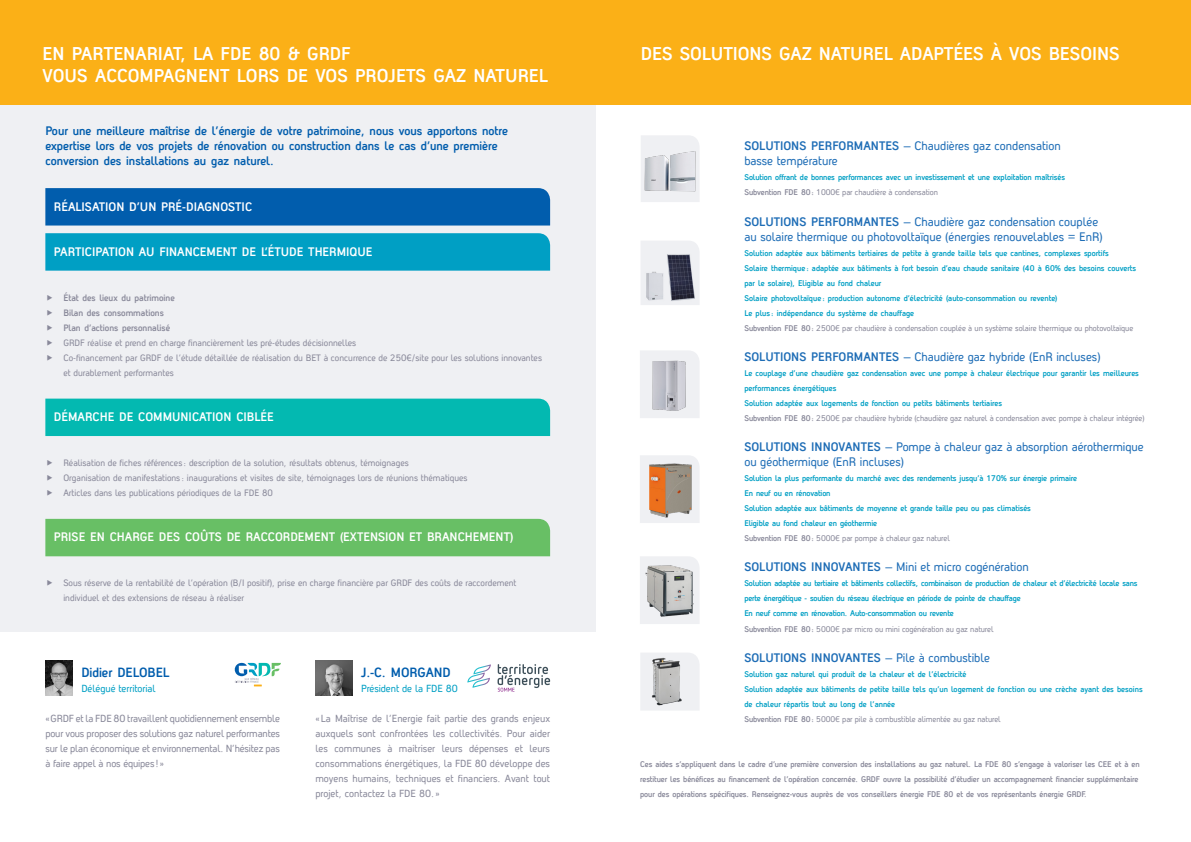
<style>
.page{position:relative;width:1191px;height:842px;background:#fff}
.page>*{position:absolute;margin:0;border:0;box-sizing:border-box;transform-origin:0 0}
.H1-blanc{font:700 18px/21.6px "Antagometrica BTW01";color:#fff}
.t1{font:700 13px "Antagometrica BTW01";letter-spacing:-.005em;color:#015dad}
.sous-titres{font:12px/15px "Antagometrica BTW01";color:#1e6db6}
.t2{font:700 12px/15px "Antagometrica BTW01";color:#015dad}
.h2-blanc{font:700 12px "Antagometrica BTW01";color:#fff}
.sous-titres-2{font:700 12px "Antagometrica BTW01";color:#1e6db6}
.t3{font:10px/15px "Antagometrica BTW01";letter-spacing:-.015em;color:#89899a;text-align:justify}
.t4{font:10px "Antagometrica BTW01";letter-spacing:-.005em;color:#009fc4}
.t5{font:9px/15px "Antagometrica BTW01";color:#89899a}
.t6{font:700 9px "Antagometrica BTW01";color:#89899a}
.solutions{font:700 8px/15px "Antagometrica BTW01";color:#009fc4}
.sous-sous-titres{font:8px "Antagometrica BTW01";letter-spacing:-.01em;color:#89899a}
.sous-sous-titres-2{font:700 8px/15px "Antagometrica BTW01";letter-spacing:-.01em;color:#89899a}
.solutions-2{font:700 8px/15px "Antagometrica BTW01";letter-spacing:-.02em;color:#009fc4}
.s1{font-weight:700}
.s2{font-weight:400}
</style>
<div class="page">
<div style="left:0;top:46px;width:595px;height:585px;background:#eff0f3"></div>
<svg style="left:640px;top:556px;width:59px;height:68px"></svg>
<svg style="left:640px;top:653px;width:59px;height:57px"></svg>
<svg style="left:640px;top:455px;width:59px;height:68px"></svg>
<svg style="left:640px;top:351px;width:59px;height:67px"></svg>
<svg style="left:641px;top:241px;width:58px;height:64px"></svg>
<svg style="left:641px;top:135px;width:58px;height:67px"></svg>
<div style="left:0;top:0;width:1191px;height:105px;background:#fbb017"></div>
<img style="left:45px;top:661px;width:28px;height:34px">
<img style="left:315px;top:661px;width:37px;height:34px">
<svg style="left:234px;top:663px;width:47px;height:23px"></svg>
<img style="left:643px;top:149px;width:55px;height:45px">
<img style="left:641px;top:251px;width:57px;height:53px">
<img style="left:640px;top:460px;width:55px;height:60px">
<img style="left:645px;top:562px;width:48px;height:56px">
<img style="left:648px;top:657px;width:38px;height:50px">
<img style="left:648px;top:354px;width:43px;height:60px">
<div style="left:45px;top:188px;width:505px;height:38px;background:#015dad"></div>
<div style="left:45px;top:233px;width:505px;height:38px;background:#009fc4"></div>
<div style="left:45px;top:399px;width:505px;height:37px;background:#03b9b1"></div>
<div style="left:45px;top:519px;width:505px;height:37px;background:#68bf65"></div>
<svg style="left:467px;top:664px;width:24px;height:24px"></svg>
<svg style="left:497px;top:664px;width:53px;height:28px"></svg>
<p class="H1-blanc" style="left:43px;top:43px;width:507px">EN PARTENARIAT, LA FDE 80 &amp; GRDF<br>VOUS ACCOMPAGNENT LORS DE VOS PROJETS GAZ NATUREL</p>
<p class="t2" style="left:45px;top:123px;width:464px">Pour une meilleure maîtrise de l’énergie de votre patrimoine, nous vous apportons notre expertise lors de vos projets de rénovation ou construction dans le cas d’une première conversion des installations au gaz naturel.</p>
<p class="h2-blanc" style="left:54px;top:199px;width:200px">RÉALISATION D’UN PRÉ-DIAGNOSTIC</p>
<p class="h2-blanc" style="left:54px;top:244px;width:320px">PARTICIPATION AU FINANCEMENT DE L’ÉTUDE THERMIQUE</p>
<p class="t6" style="left:63px;top:292px;width:113px">État des lieux du patrimoine</p>
<p class="t6" style="left:63px;top:307px;width:102px">Bilan des consommations</p>
<p class="t6" style="left:63px;top:322px;width:108px">Plan d’actions personnalisé</p>
<p class="t5" style="left:63px;top:335px;width:294px">GRDF réalise et prend en charge financièrement les pré-études décisionnelles</p>
<p class="t5" style="left:63px;top:350px;width:480px">Co-financement par GRDF de l’étude détaillée de réalisation du BET à concurrence de 250€/site pour les solutions innovantes et durablement performantes</p>
<p class="h2-blanc" style="left:54px;top:409px;width:221px">DÉMARCHE DE COMMUNICATION CIBLÉE</p>
<p class="t5" style="left:63px;top:455px;width:347px">Réalisation de fiches références : description de la solution, résultats obtenus, témoignages</p>
<p class="t5" style="left:63px;top:470px;width:406px">Organisation de manifestations : inaugurations et visites de site, témoignages lors de réunions thématiques</p>
<p class="t5" style="left:63px;top:485px;width:211px">Articles dans les publications périodiques de la FDE 80</p>
<p class="h2-blanc" style="left:54px;top:530px;width:461px">PRISE EN CHARGE DES COÛTS DE RACCORDEMENT (EXTENSION ET BRANCHEMENT)</p>
<p class="t5" style="left:63px;top:576px;width:454px">Sous réserve de la rentabilité de l’opération (B/I positif), prise en charge financière par GRDF des coûts de raccordement individuel et des extensions de réseau à réaliser</p>
<p class="t1" style="left:81px;top:664px;width:89px">Didier DELOBEL</p>
<p class="t4" style="left:81px;top:682px;width:76px">Délégué territorial</p>
<p class="t3" style="left:45px;top:711px;width:236px">«GRDF et la FDE 80 travaillent quotidiennement ensemble pour vous proposer des solutions gaz naturel performantes sur le plan économique et environnemental. N’hésitez pas à faire appel à nos équipes!»</p>
<p class="t1" style="left:361px;top:664px;width:91px">J.-C. MORGAND</p>
<p class="t4" style="left:361px;top:682px;width:98px">Président de la FDE 80</p>
<p class="t3" style="left:315px;top:711px;width:236px">« La Maîtrise de l’Energie fait partie des grands enjeux auxquels sont confrontées les collectivités. Pour aider les communes à maitriser leurs dépenses et leurs consommations énergétiques, la FDE 80 développe des moyens humains, techniques et financiers. Avant tout projet, contactez la FDE 80. »</p>
<p class="H1-blanc" style="left:641px;top:43px;width:480px">DES SOLUTIONS GAZ NATUREL ADAPTÉES À VOS BESOINS</p>
<p class="sous-titres" style="left:744px;top:139px;width:318px"><span class="s1">SOLUTIONS PERFORMANTES</span> – Chaudières gaz condensation basse température</p>
<p class="solutions" style="left:744px;top:170px;width:322px">Solution offrant de bonnes performances avec un investissement et une exploitation maîtrisés</p>
<p class="sous-sous-titres" style="left:744px;top:188px;width:195px"><span class="s1">Subvention FDE 80:</span> 1000€ par chaudière à condensation</p>
<p class="sous-titres" style="left:744px;top:214px;width:360px"><span class="s1">SOLUTIONS PERFORMANTES</span> – Chaudière gaz condensation couplée au solaire thermique ou photovoltaïque (énergies renouvelables = EnR)</p>
<p class="solutions" style="left:744px;top:245px;width:393px">Solution adaptée aux bâtiments tertiaires de petite à grande taille tels que cantines, complexes sportifs<br>Solaire thermique : adaptée aux bâtiments à fort besoin d’eau chaude sanitaire (40 à 60% des besoins couverts par le solaire), Eligible au fond chaleur<br>Solaire photovoltaïque : production autonome d’électricité (auto-consommation ou revente)<br>Le plus : indépendance du système de chauffage</p>
<p class="sous-sous-titres" style="left:744px;top:323px;width:390px"><span class="s1">Subvention FDE 80:</span> 2500€ par chaudière à condensation couplée à un système solaire thermique ou photovoltaïque</p>
<p class="sous-titres" style="left:744px;top:349px;width:358px"><span class="s1">SOLUTIONS PERFORMANTES</span> – Chaudière gaz hybride (EnR incluses)</p>
<p class="solutions" style="left:744px;top:365px;width:396px">Le couplage d’une chaudière gaz condensation avec une pompe à chaleur électrique pour garantir les meilleures performances énergétiques<br>Solution adaptée aux logements de fonction ou petits bâtiments tertiaires</p>
<p class="sous-sous-titres" style="left:744px;top:413px;width:402px"><span class="s1">Subvention FDE 80:</span> 2500€ par chaudière hybride (chaudière gaz naturel à condensation avec pompe à chaleur intégrée)</p>
<p class="sous-titres" style="left:744px;top:439px;width:401px"><span class="s1">SOLUTIONS INNOVANTES</span> – Pompe à chaleur gaz à absorption aérothermique ou géothermique (EnR incluses)</p>
<p class="solutions" style="left:744px;top:471px;width:334px">Solution la plus performante du marché avec des rendements jusqu’à 170% sur énergie primaire En neuf ou en rénovation<br>Solution adaptée aux bâtiments de moyenne et grande taille peu ou pas climatisés<br>Eligible au fond chaleur en géothermie</p>
<p class="sous-sous-titres" style="left:744px;top:534px;width:207px"><span class="s1">Subvention FDE 80:</span> 5000€ par pompe à chaleur gaz naturel</p>
<p class="sous-titres" style="left:744px;top:559px;width:286px"><span class="s1">SOLUTIONS INNOVANTES</span> – Mini et micro cogénération</p>
<p class="solutions-2" style="left:744px;top:576px;width:395px">Solution adaptée au tertiaire et bâtiments collectifs, combinaison de production de chaleur et d’électricité locale sans perte énergétique - soutien du réseau électrique en période de pointe de chauffage<br>En neuf comme en rénovation. Auto-consommation ou revente</p>
<p class="sous-sous-titres" style="left:744px;top:624px;width:251px"><span class="s1">Subvention FDE 80:</span> 5000€ par micro ou mini cogénération au gaz naturel</p>
<p class="sous-titres-2" style="left:744px;top:650px;width:247px">SOLUTIONS INNOVANTES <span class="s2">– Pile à combustible</span></p>
<p class="solutions" style="left:744px;top:666px;width:400px">Solution gaz naturel qui produit de la chaleur et de l’électricité<br>Solution adaptée aux bâtiments de petite taille tels qu’un logement de fonction ou une crèche ayant des besoins de chaleur répartis tout au long de l’année</p>
<p class="sous-sous-titres" style="left:744px;top:714px;width:258px"><span class="s1">Subvention FDE 80:</span> 5000€ par pile à combustible alimentée au gaz naturel</p>
<p class="sous-sous-titres-2" style="left:640px;top:756px;width:501px">Ces aides s’appliquent dans le cadre d’une première conversion des installations au gaz naturel. La FDE 80 s’engage à valoriser les CEE et à en restituer les bénéfices au financement de l’opération concernée. GRDF ouvre la possibilité d’étudier un accompagnement financier supplémentaire pour des opérations spécifiques. Renseignez-vous auprès de vos conseillers énergie FDE 80 et de vos représentants énergie GRDF.</p>
</div>
